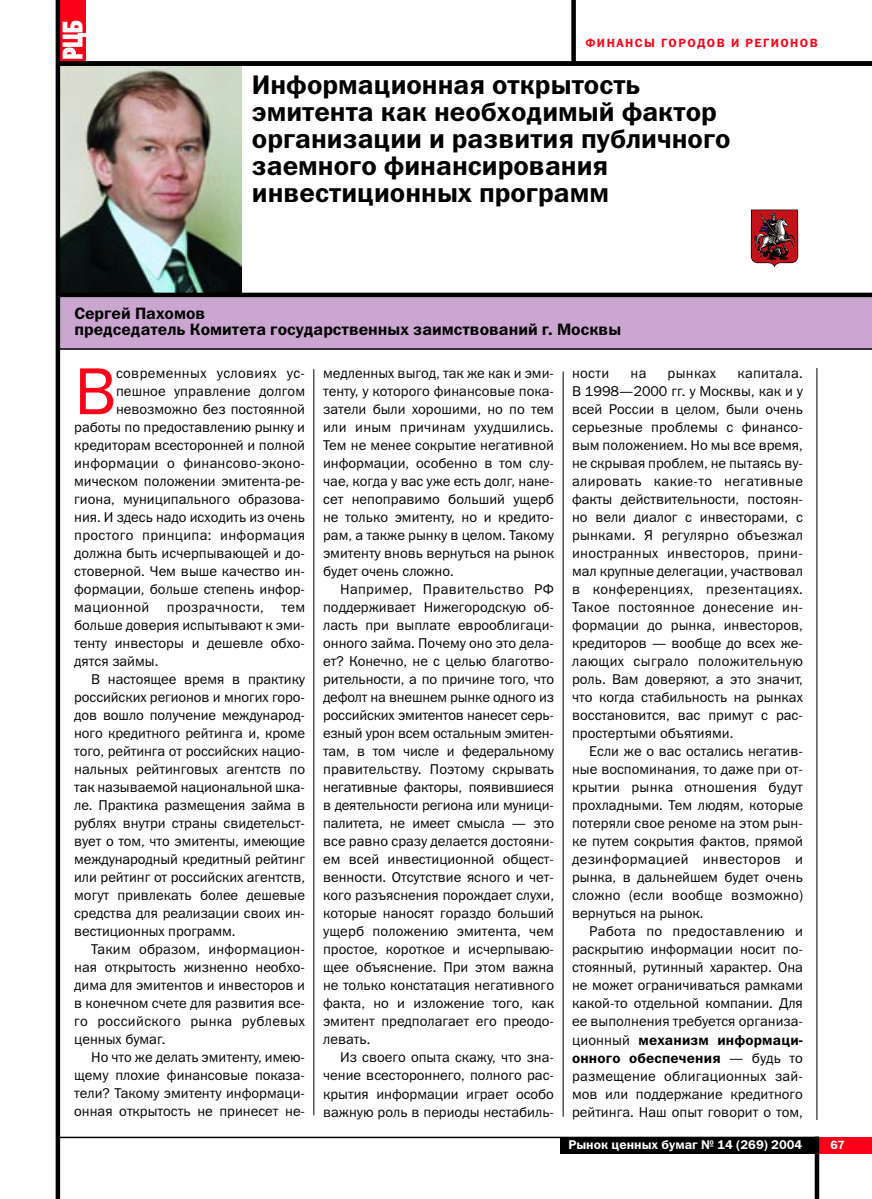
<style>
.page{position:relative;width:872px;height:1199px;background:#fff}
.page>*{position:absolute;margin:0;border:0;box-sizing:border-box;transform-origin:0 0}
.t1{font:66.75px "Franklin Gothic Book C";color:#fd0019}
.t2{font:27px/27px "Franklin Gothic Demi C";color:#000}
.t3{font:16.5px/16.5px "Franklin Gothic Demi C";color:#000}
.t4{font:14.25px/18px "Franklin Gothic Book C";color:#000;text-align:justify}
.t5{font:14.25px "Franklin Gothic Book C";letter-spacing:.025em;color:#000}
.t6{font:14.25px/18px "Franklin Gothic Demi C";letter-spacing:.01em;color:#000}
.t7{font:12.75px "Franklin Gothic Demi C";color:#fff}
.t8{font:12px "Franklin Gothic Demi C";letter-spacing:.12em;color:#fd0019}
.t9{font:12px "Franklin Gothic Demi C";color:#fff}
.s1{font-family:"Franklin Gothic Book C"}
</style>
<div class="page">
<div style="left:817px;top:1136px;width:55px;height:17px;background:#fd0019"></div>
<div style="left:58px;top:0;width:28px;height:64px;background:#fd0019"></div>
<svg style="left:63px;top:21px;width:23px;height:38px"></svg>
<div style="left:560px;top:1136px;width:255px;height:17px;background:#000"></div>
<hr style="left:58px;top:1136px;width:760px;height:2px;background:#000">
<div style="left:814px;top:1136px;width:5px;height:62px;background:#000"></div>
<hr style="left:816px;top:368px;width:1px;height:752px;background:#000">
<hr style="left:313px;top:369px;width:1px;height:746px;background:#000">
<hr style="left:563px;top:371px;width:1px;height:745px;background:#000">
<div style="left:60px;top:297px;width:812px;height:52px;background:#caa6d0"></div>
<img style="left:60px;top:66px;width:181px;height:227px">
<hr style="left:58px;top:348px;width:814px;height:2px;background:#000">
<hr style="left:60px;top:293px;width:812px;height:4px;background:#000">
<svg style="left:750px;top:209px;width:48px;height:58px;background:#91383c"></svg>
<div style="left:571px;top:0;width:5px;height:64px;background:#000"></div>
<hr style="left:56px;top:0;width:4px;height:1198px;background:#000">
<div style="left:58px;top:61px;width:814px;height:5px;background:#000"></div>
<p class="t8" style="left:585px;top:38px;width:234px">ФИНАНСЫ ГОРОДОВ И РЕГИОНОВ</p>
<h2 class="t2" style="left:252px;top:74px;width:480px">Информационная открытость эмитента как необходимый фактор организации и развития публичного заемного финансирования инвестиционных программ</h2>
<p class="t3" style="left:74px;top:307px;width:548px">Сергей Пахомов<br>председатель Комитета государственных заимствований г. Москвы</p>
<h1 class="t1" style="left:74px;top:366px;width:43px">В</h1>
<p class="t5" style="left:116px;top:368px;width:190px">современных условиях ус-</p>
<p class="t4" style="left:116px;top:384px;width:190px">пешное управление долгом</p>
<p class="t4" style="left:116px;top:402px;width:190px">невозможно без постоянной</p>
<p class="t4" style="left:74px;top:420px;width:232px">работы по предоставлению рынку и</p>
<p class="t4" style="left:74px;top:438px;width:232px">кредиторам всесторонней и полной</p>
<p class="t4" style="left:74px;top:456px;width:232px">информации о финансово-эконо-</p>
<p class="t4" style="left:74px;top:474px;width:232px">мическом положении эмитента-ре-</p>
<p class="t4" style="left:74px;top:492px;width:232px">гиона, муниципального образова-</p>
<p class="t4" style="left:74px;top:510px;width:232px">ния. И здесь надо исходить из очень</p>
<p class="t5" style="left:74px;top:530px;width:232px">простого принципа: информация</p>
<p class="t4" style="left:74px;top:546px;width:232px">должна быть исчерпывающей и до-</p>
<p class="t4" style="left:74px;top:564px;width:232px">стоверной. Чем выше качество ин-</p>
<p class="t4" style="left:74px;top:582px;width:232px">формации, больше степень инфор-</p>
<p class="t5" style="left:74px;top:602px;width:232px">мационной прозрачности, тем</p>
<p class="t4" style="left:74px;top:618px;width:232px">больше доверия испытывают к эми-</p>
<p class="t4" style="left:74px;top:636px;width:232px">тенту инвесторы и дешевле обхо-</p>
<p class="t4" style="left:74px;top:654px;width:86px">дятся займы.</p>
<p class="t4" style="left:91px;top:672px;width:215px">В настоящее время в практику</p>
<p class="t4" style="left:74px;top:690px;width:232px">российских регионов и многих горо-</p>
<p class="t4" style="left:74px;top:708px;width:232px">дов вошло получение международ-</p>
<p class="t4" style="left:74px;top:726px;width:232px">ного кредитного рейтинга и, кроме</p>
<p class="t4" style="left:74px;top:744px;width:232px">того, рейтинга от российских нацио-</p>
<p class="t4" style="left:74px;top:762px;width:232px">нальных рейтинговых агентств по</p>
<p class="t4" style="left:74px;top:780px;width:232px">так называемой национальной шка-</p>
<p class="t4" style="left:74px;top:798px;width:232px">ле. Практика размещения займа в</p>
<p class="t4" style="left:74px;top:816px;width:232px">рублях внутри страны свидетельст-</p>
<p class="t4" style="left:74px;top:834px;width:232px">вует о том, что эмитенты, имеющие</p>
<p class="t4" style="left:74px;top:852px;width:232px">международный кредитный рейтинг</p>
<p class="t4" style="left:74px;top:870px;width:232px">или рейтинг от российских агентств,</p>
<p class="t4" style="left:74px;top:888px;width:232px">могут привлекать более дешевые</p>
<p class="t4" style="left:74px;top:906px;width:232px">средства для реализации своих ин-</p>
<p class="t4" style="left:74px;top:924px;width:163px">вестиционных программ.</p>
<p class="t4" style="left:91px;top:942px;width:215px">Таким образом, информацион-</p>
<p class="t4" style="left:74px;top:960px;width:232px">ная открытость жизненно необхо-</p>
<p class="t4" style="left:74px;top:978px;width:232px">дима для эмитентов и инвесторов и</p>
<p class="t4" style="left:74px;top:996px;width:232px">в конечном счете для развития все-</p>
<p class="t5" style="left:74px;top:1016px;width:232px">го российского рынка рублевых</p>
<p class="t4" style="left:74px;top:1032px;width:93px">ценных бумаг.</p>
<p class="t4" style="left:91px;top:1050px;width:215px">Но что же делать эмитенту, имею-</p>
<p class="t4" style="left:74px;top:1068px;width:232px">щему плохие финансовые показа-</p>
<p class="t4" style="left:74px;top:1086px;width:232px">тели? Такому эмитенту информаци-</p>
<p class="t4" style="left:74px;top:1104px;width:232px">онная открытость не принесет не-</p>
<p class="t4" style="left:323px;top:366px;width:232px">медленных выгод, так же как и эми&shy;тенту, у которого финансовые пока&shy;затели были хорошими, но по тем или иным причинам ухудшились.<br>Тем не менее сокрытие негативной информации, особенно в том слу&shy;чае, когда у вас уже есть долг, нане&shy;сет непоправимо больший ущерб не только эмитенту, но и кредито&shy;рам, а также рынку в целом. Такому эмитенту вновь вернуться на рынок будет очень сложно.</p>
<p class="t4" style="left:323px;top:582px;width:232px;text-indent:17px">Например, Правительство РФ поддерживает Нижегородскую об&shy;ласть при выплате еврооблигаци&shy;онного займа. Почему оно это дела&shy;ет? Конечно, не с целью благотво&shy;рительности, а по причине того, что дефолт на внешнем рынке одного из российских эмитентов нанесет серь&shy;езный урон всем остальным эмитен&shy;там, в том числе и федеральному правительству. Поэтому скрывать негативные факторы, появившиеся в деятельности региона или муници&shy;палитета, не имеет смысла — это все равно сразу делается достояни&shy;ем всей инвестиционной общест&shy;венности. Отсутствие ясного и чет&shy;кого разъяснения порождает слухи, которые наносят гораздо больший ущерб положению эмитента, чем простое, короткое и исчерпываю&shy;щее объяснение. При этом важна не только констатация негативного факта, но и изложение того, как эмитент предполагает его преодо&shy;левать.</p>
<p class="t4" style="left:323px;top:1050px;width:232px;text-indent:17px">Из своего опыта скажу, что зна&shy;чение всестороннего, полного рас&shy;крытия информации играет особо важную роль в периоды нестабиль-</p>
<p class="t4" style="left:572px;top:366px;width:232px;text-indent:165px">капитала.<br>В 1998—2000 гг. у Москвы, как и у всей России в целом, были очень серьезные проблемы с финансо&shy;вым положением. Но мы все время, не скрывая проблем, не пытаясь ву&shy;алировать какие-то негативные факты действительности, постоян&shy;но вели диалог с инвесторами, с рынками. Я регулярно объезжал иностранных инвесторов, прини&shy;мал крупные делегации, участвовал в конференциях, презентациях.<br>Такое постоянное донесение ин&shy;формации до рынка, инвесторов, кредиторов — вообще до всех же&shy;лающих сыграло положительную роль. Вам доверяют, а это значит, что когда стабильность на рынках восстановится, вас примут с рас&shy;простертыми объятиями.</p>
<p class="t4" style="left:572px;top:744px;width:232px;text-indent:17px">Если же о вас остались негатив&shy;ные воспоминания, то даже при от&shy;крытии рынка отношения будут прохладными. Тем людям, которые потеряли свое реноме на этом рын&shy;ке путем сокрытия фактов, прямой дезинформацией инвесторов и рынка, в дальнейшем будет очень сложно (если вообще возможно) вернуться на рынок.</p>
<p class="t4" style="left:572px;top:924px;width:232px;text-indent:17px">Работа по предоставлению и раскрытию информации носит по&shy;стоянный, рутинный характер. Она не может ограничиваться рамками какой-то отдельной компании. Для ее выполнения требуется организа-</p>
<p class="t6" style="left:572px;top:1032px;width:232px"><span class="s1">ционный</span> механизм информаци&shy;онного обеспечения <span class="s1">— будь то</span></p>
<p class="t4" style="left:572px;top:1068px;width:232px">размещение облигационных зай&shy;мов или поддержание кредитного рейтинга. Наш опыт говорит о том,</p>
<p class="t4" style="left:572px;top:366px;width:39px">ности</p>
<p class="t4" style="left:630px;top:366px;width:17px">на</p>
<p class="t4" style="left:667px;top:366px;width:50px">рынках</p>
<p class="t7" style="left:568px;top:1139px;width:235px">Рынок ценных бумаг № 14 (269) 2004</p>
<p class="t9" style="left:830px;top:1140px;width:16px">67</p>
</div>
